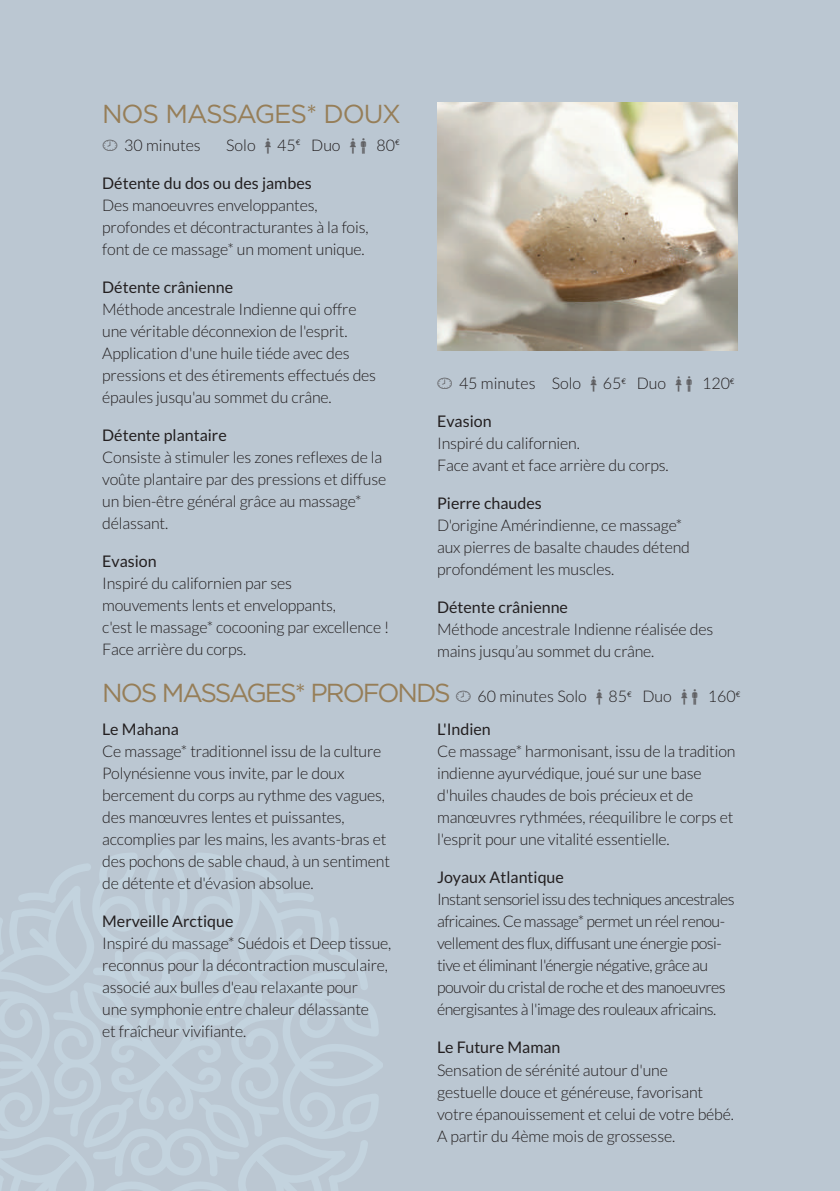
<style>
.page{position:relative;width:840px;height:1191px;background:#fff}
.page>*{position:absolute;margin:0;border:0;box-sizing:border-box;transform-origin:0 0}
.t1{font:26px "Gotham";letter-spacing:-.045em;color:#967e58}
.t2{font:300 16px/22px "Lato";letter-spacing:-.01em;color:#231f20}
.t3{font:300 16px/22px "Lato";letter-spacing:-.035em;color:#231f20}
.t4{font:16px "Lato";color:#231f20}
.s1{font-family:"Communications P08";font-weight:400;color:#5f5f62}
.s2{font-family:"Communications P07";font-weight:400;font-size:20px;color:#5f5f62}
.s3{font-family:"Gotham";font-weight:400;font-size:26px;color:#967e58}
</style>
<div class="page">
<div style="left:0;top:0;width:839px;height:1191px;background:#bbc7d2"></div>
<svg style="left:0;top:849px;width:383px;height:342px"></svg>
<img style="left:437px;top:102px;width:300px;height:248px">
<h1 class="t1" style="left:102px;top:105px;width:300px">NOS MASSAGES* DOUX</h1>
<p class="t2" style="left:102px;top:136px;width:100px"><span class="s1">3</span> 30 minutes</p>
<p class="t2" style="left:226px;top:136px;width:175px">Solo <span class="s2">H</span>45<sup>€</sup> Duo <span class="s2">Hh</span> 80<sup>€</sup></p>
<p class="t4" style="left:102px;top:177px;width:211px">Détente du dos ou des jambes</p>
<p class="t2" style="left:102px;top:196px;width:268px">Des manoeuvres enveloppantes, profondes et décontracturantes à la fois, font de ce massage* un moment unique.</p>
<p class="t4" style="left:102px;top:281px;width:132px">Détente crânienne</p>
<p class="t2" style="left:102px;top:300px;width:275px">Méthode ancestrale Indienne qui offre une véritable déconnexion de l'esprit.<br>Application d'une huile tiéde avec des pressions et des étirements effectués des épaules jusqu'au sommet du crâne.</p>
<p class="t4" style="left:102px;top:429px;width:126px">Détente plantaire</p>
<p class="t2" style="left:102px;top:448px;width:285px">Consiste à stimuler les zones reflexes de la voûte plantaire par des pressions et diffuse un bien-être général grâce au massage* délassant.</p>
<p class="t4" style="left:102px;top:555px;width:56px">Evasion</p>
<p class="t2" style="left:102px;top:574px;width:288px">Inspiré du californien par ses<br>mouvements lents et enveloppants,<br>c'est le massage* cocooning par excellence !<br>Face arrière du corps.</p>
<p class="t2" style="left:436px;top:374px;width:299px"><span class="s1">3</span> 45 minutes Solo <span class="s2">H</span>65<sup>€</sup> Duo <span class="s2">Hh</span> 120<sup>€</sup></p>
<p class="t4" style="left:437px;top:415px;width:56px">Evasion</p>
<p class="t2" style="left:437px;top:434px;width:233px">Inspiré du californien.<br>Face avant et face arrière du corps.</p>
<p class="t4" style="left:437px;top:497px;width:106px">Pierre chaudes</p>
<p class="t2" style="left:437px;top:516px;width:254px">D'origine Amérindienne, ce massage* aux pierres de basalte chaudes détend profondément les muscles.</p>
<p class="t4" style="left:437px;top:601px;width:132px">Détente crânienne</p>
<p class="t2" style="left:437px;top:620px;width:277px">Méthode ancestrale Indienne réalisée des mains jusqu’au sommet du crâne.</p>
<p class="t2" style="left:102px;top:687px;width:639px"><span class="s3">NOS MASSAGES* PROFONDS</span> <span class="s1">3</span> 60 minutes Solo <span class="s2">H</span>85<sup>€</sup> Duo <span class="s2">Hh</span> 160<sup>€</sup></p>
<p class="t4" style="left:102px;top:723px;width:78px">Le Mahana</p>
<p class="t2" style="left:102px;top:742px;width:289px">Ce massage* traditionnel issu de la culture Polynésienne vous invite, par le doux bercement du corps au rythme des vagues, des manœuvres lentes et puissantes, accomplies par les mains, les avants-bras et des pochons de sable chaud, à un sentiment de détente et d'évasion absolue.</p>
<p class="t4" style="left:102px;top:915px;width:133px">Merveille Arctique</p>
<p class="t2" style="left:102px;top:934px;width:290px">Inspiré du massage* Suédois et Deep tissue, reconnus pour la décontraction musculaire, associé aux bulles d'eau relaxante pour<br>une symphonie entre chaleur délassante<br>et fraîcheur vivifiante.</p>
<p class="t4" style="left:437px;top:723px;width:55px">L'Indien</p>
<p class="t2" style="left:437px;top:742px;width:300px">Ce massage* harmonisant, issu de la tradition indienne ayurvédique, joué sur une base d'huiles chaudes de bois précieux et de manœuvres rythmées, réequilibre le corps et l'esprit pour une vitalité essentielle.</p>
<p class="t4" style="left:437px;top:871px;width:128px">Joyaux Atlantique</p>
<p class="t3" style="left:437px;top:890px;width:299px">Instant sensoriel issu des techniques ancestrales africaines. Ce massage* permet un réel renou&shy;vellement des flux, diffusant une énergie posi&shy;tive et éliminant l'énergie négative, grâce au pouvoir du cristal de roche et des manoeuvres énergisantes à l'image des rouleaux africains.</p>
<p class="t4" style="left:437px;top:1041px;width:125px">Le Future Maman</p>
<p class="t2" style="left:437px;top:1060px;width:298px">Sensation de sérénité autour d'une<br>gestuelle douce et généreuse, favorisant votre épanouissement et celui de votre bébé.<br>A partir du 4ème mois de grossesse.</p>
</div>
